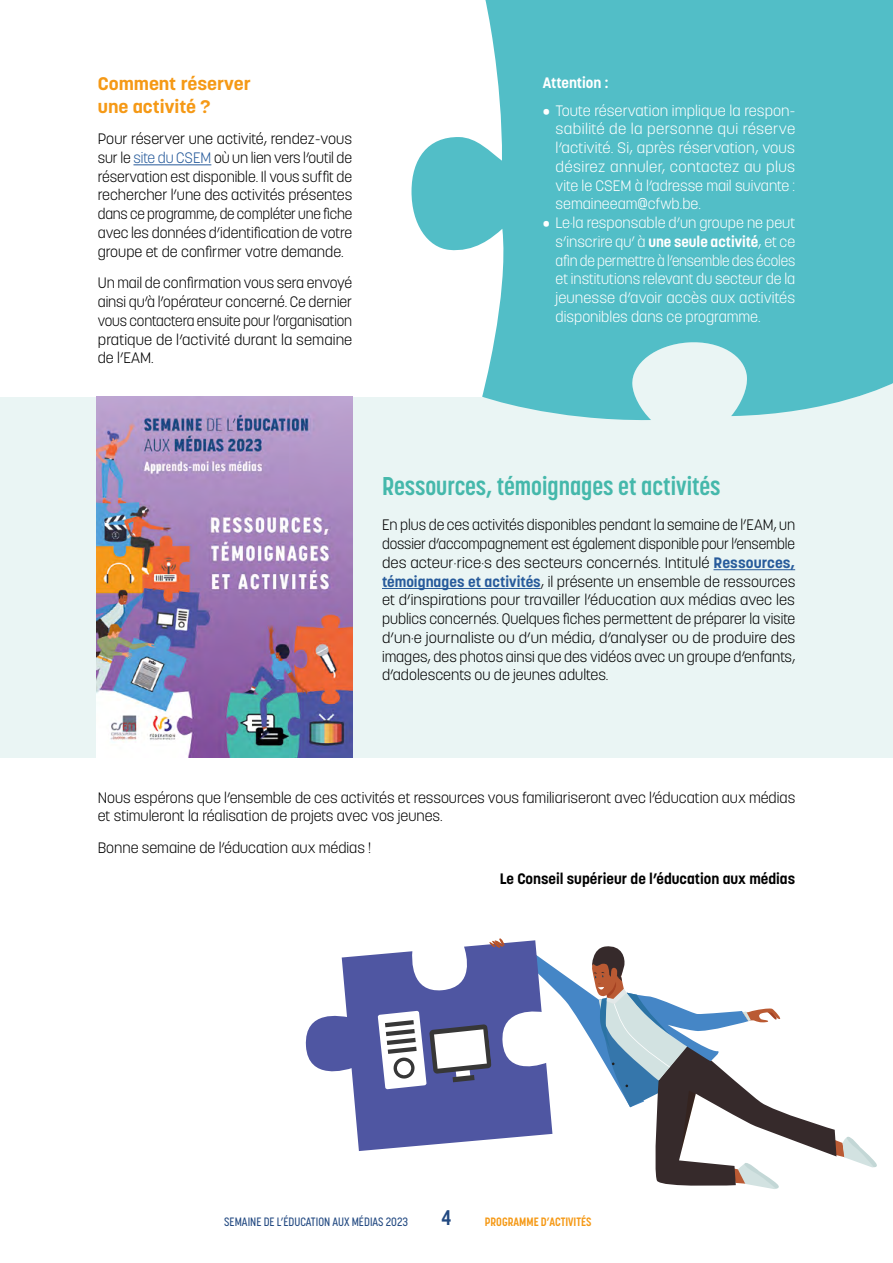
<style>
.page{position:relative;width:893px;height:1263px;background:#fff}
.page>*{position:absolute;margin:0;border:0;box-sizing:border-box;transform-origin:0 0}
.t1{font:700 25.5px "Korolev Condensed";color:#45b8ab}
.t2{font:700 21px "Korolev Condensed";color:#224981}
.t3{font:700 18px/22.5px "Korolev";color:#f59916;scale:1.1 1}
.t4{font:300 15px/18.8px "Korolev";color:#000;text-align:justify}
.t5{font:300 15px/18.8px "Korolev";color:#fff;text-align:justify}
.t6{font:700 15px "Korolev";color:#000}
.t7{font:700 15px "Korolev";color:#fff}
.t8{font:500 12px "Korolev Condensed";color:#224981}
.t9{font:700 12px "Korolev Condensed";color:#f59916}
.s1{color:#275b9b}
.s2{font-size:14.25px}
.s3{font-weight:700}
.s4{font-weight:700;color:#275b9b}
</style>
<div class="page">
<div style="left:0;top:397px;width:893px;height:361px;background:#eaf5f4"></div>
<hr style="left:713px;top:569px;width:82px;height:1px;background:#275b9b">
<hr style="left:382px;top:588px;width:159px;height:1px;background:#275b9b">
<img style="left:97px;top:397px;width:255px;height:361px">
<hr style="left:133px;top:164px;width:78px;height:1px;background:#275b9b">
<svg style="left:305px;top:940px;width:231px;height:211px;fill:#4f56a2"></svg>
<svg style="left:521px;top:944px;width:356px;height:245px"></svg>
<svg style="left:486px;top:938px;width:21px;height:13px"></svg>
<svg style="left:378px;top:1011px;width:114px;height:78px"></svg>
<div style="left:397px;top:1060px;width:14px;height:15px;background:#fff;border-radius:50%"></div>
<svg style="left:411px;top:0;width:482px;height:421px;fill:#52bec7"></svg>
<p class="t3" style="left:98px;top:73px;width:141px">Comment réserver une activité ?</p>
<p class="t4" style="left:98px;top:130px;width:256px">Pour réserver une activité, rendez-vous sur le <span class="s1">site du CSEM</span> où un lien vers l’outil de réservation est disponible. Il vous suffit de rechercher l’une des activités présentes dans ce programme, de compléter une fiche avec les données d’identification de votre groupe et de confirmer votre demande.</p>
<p class="t4" style="left:98px;top:274px;width:256px">Un mail de confirmation vous sera envoyé ainsi qu’à l’opérateur concerné. Ce dernier vous contactera ensuite pour l’organisation pratique de l’activité durant la semaine de l’EAM.</p>
<p class="t7" style="left:543px;top:74px;width:67px">Attention :</p>
<p class="t5" style="left:556px;top:101px;width:241px;text-indent:-13px"><span class="s2">•</span> Toute réservation implique la respon&shy;sabilité de la personne qui réserve l’activité. Si, après réservation, vous désirez annuler, contactez au plus vite le CSEM à l’adresse mail suivante : semaineeam@cfwb.be.</p>
<p class="t5" style="left:556px;top:214px;width:241px;text-indent:-13px"><span class="s2">•</span> Le·la responsable d’un groupe ne peut s’inscrire qu’ à <span class="s3">une seule activité</span>, et ce afin de permettre à l’ensemble des écoles et institutions relevant du secteur de la jeunesse d’avoir accès aux activités disponibles dans ce programme.</p>
<h1 class="t1" style="left:382px;top:470px;width:340px">Ressources, témoignages et activités</h1>
<p class="t4" style="left:382px;top:516px;width:415px">En plus de ces activités disponibles pendant la semaine de l’EAM, un dossier d’accompagnement est également disponible pour l’ensemble des acteur·rice·s des secteurs concernés. Intitulé <span class="s4">Ressources, témoignages et activités</span>, il présente un ensemble de ressources et d’inspirations pour travailler l’éducation aux médias avec les publics concernés. Quelques fiches permettent de préparer la visite d’un·e journaliste ou d’un média, d’analyser ou de produire des images, des photos ainsi que des vidéos avec un groupe d’enfants, d’adolescents ou de jeunes adultes.</p>
<p class="t4" style="left:98px;top:788px;width:699px">Nous espérons que l’ensemble de ces activités et ressources vous familiariseront avec l’éducation aux médias et stimuleront la réalisation de projets avec vos jeunes.</p>
<p class="t4" style="left:98px;top:838px;width:275px">Bonne semaine de l’éducation aux médias !</p>
<p class="t6" style="left:500px;top:869px;width:297px">Le Conseil supérieur de l’éducation aux médias</p>
<p class="t8" style="left:224px;top:1214px;width:185px">SEMAINE DE L’ÉDUCATION AUX MÉDIAS 2023</p>
<h2 class="t2" style="left:442px;top:1205px;width:11px">4</h2>
<p class="t9" style="left:485px;top:1215px;width:108px">PROGRAMME D’ACTIVITÉS</p>
</div>
